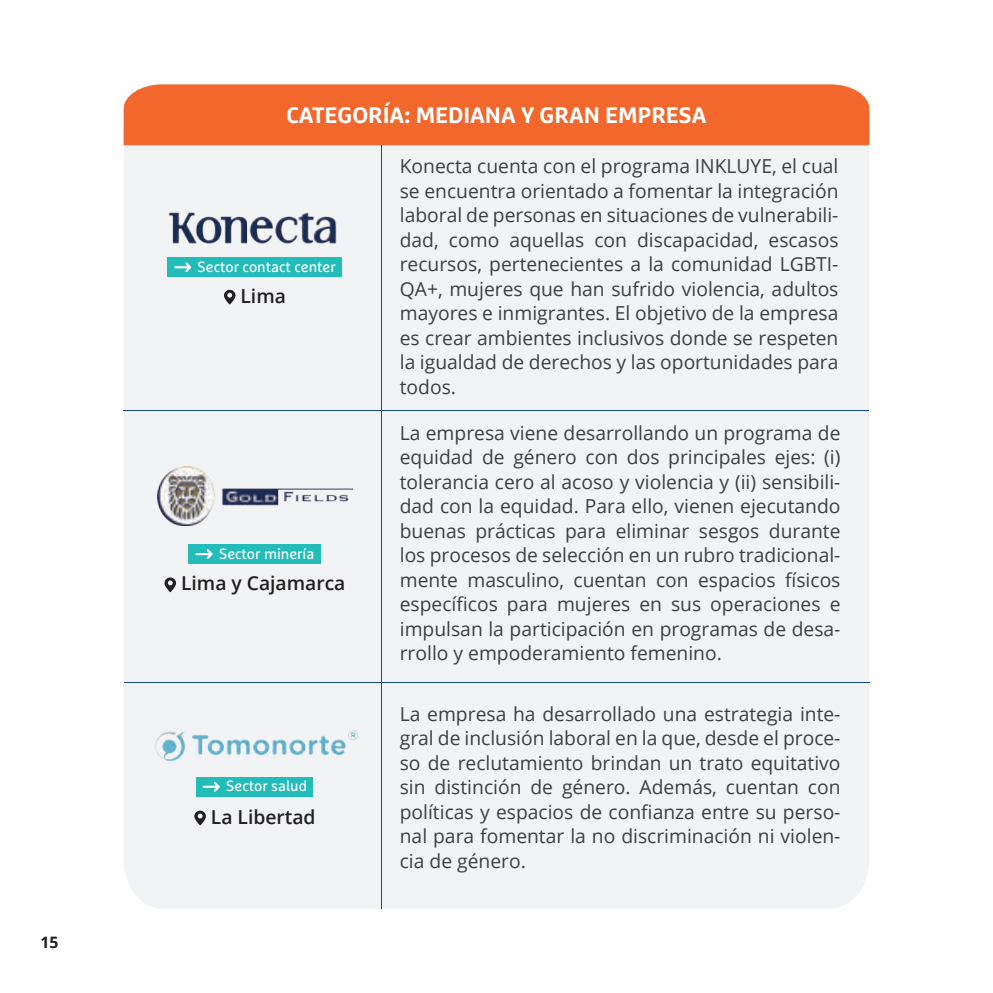
<style>
.page{position:relative;width:993px;height:993px;background:#fff}
.page>*{position:absolute;margin:0;border:0;box-sizing:border-box;transform-origin:0 0}
.t1{font:700 22.4px "Marselis Pro";color:#fff}
.t2{font:19.25px/24.5px "Open Sans";color:#3e3e3f;text-align:justify}
.t3{font:600 19.25px "Open Sans";color:#231f20}
.t4{font:700 15.75px "Open Sans";color:#231f20}
.t5{font:14.88px "Marselis Pro";color:#fff}
</style>
<div class="page">
<div style="left:124px;top:145px;width:745px;height:763px;background:#f2f3f4"></div>
<div style="left:124px;top:84px;width:745px;height:61px;background:#f1672c"></div>
<hr style="left:124px;top:410px;width:745px;height:1px;background:#164898">
<div style="left:189px;top:544px;width:132px;height:19px;background:#22bcb9"></div>
<svg style="left:195px;top:549px;width:17px;height:10px"></svg>
<div style="left:197px;top:776px;width:116px;height:20px;background:#22bcb9"></div>
<svg style="left:202px;top:782px;width:18px;height:9px"></svg>
<hr style="left:124px;top:681px;width:745px;height:1px;background:#164898">
<hr style="left:381px;top:145px;width:1px;height:763px;background:#164898">
<svg style="left:224px;top:290px;width:11px;height:14px"></svg>
<svg style="left:164px;top:577px;width:12px;height:15px"></svg>
<svg style="left:194px;top:810px;width:12px;height:15px"></svg>
<img style="left:161px;top:200px;width:187px;height:58px">
<div style="left:168px;top:257px;width:174px;height:20px;background:#22bcb9"></div>
<svg style="left:174px;top:262px;width:17px;height:10px"></svg>
<img style="left:157px;top:466px;width:195px;height:59px">
<img style="left:143px;top:714px;width:223px;height:63px">
<p class="t4" style="left:41px;top:930px;width:19px">15</p>
<p class="t1" style="left:286px;top:101px;width:421px">CATEGORÍA: MEDIANA Y GRAN EMPRESA</p>
<p class="t5" style="left:197px;top:257px;width:140px">Sector contact center</p>
<p class="t3" style="left:240px;top:282px;width:47px">Lima</p>
<p class="t5" style="left:219px;top:544px;width:97px">Sector minería</p>
<p class="t3" style="left:181px;top:570px;width:166px">Lima y Cajamarca</p>
<p class="t5" style="left:226px;top:776px;width:82px">Sector salud</p>
<p class="t3" style="left:211px;top:803px;width:106px">La Libertad</p>
<p class="t2" style="left:399px;top:153px;width:440px">Konecta cuenta con el programa INKLUYE, el cual se encuentra orientado a fomentar la integración laboral de personas en situaciones de vulnerabili&shy;dad, como aquellas con discapacidad, escasos recursos, pertenecientes a la comunidad LGBTI-QA+, mujeres que han sufrido violencia, adultos mayores e inmigrantes. El objetivo de la empresa es crear ambientes inclusivos donde se respeten la igualdad de derechos y las oportunidades para todos.</p>
<p class="t2" style="left:399px;top:420px;width:442px">La empresa viene desarrollando un programa de equidad de género con dos principales ejes: (i) tolerancia cero al acoso y violencia y (ii) sensibili&shy;dad con la equidad. Para ello, vienen ejecutando buenas prácticas para eliminar sesgos durante los procesos de selección en un rubro tradicional&shy;mente masculino, cuentan con espacios físicos específicos para mujeres en sus operaciones e impulsan la participación en programas de desa&shy;rrollo y empoderamiento femenino.</p>
<p class="t2" style="left:399px;top:700px;width:442px">La empresa ha desarrollado una estrategia inte&shy;gral de inclusión laboral en la que, desde el proce&shy;so de reclutamiento brindan un trato equitativo sin distinción de género. Además, cuentan con políticas y espacios de confianza entre su perso&shy;nal para fomentar la no discriminación ni violen&shy;cia de género.</p>
</div>
